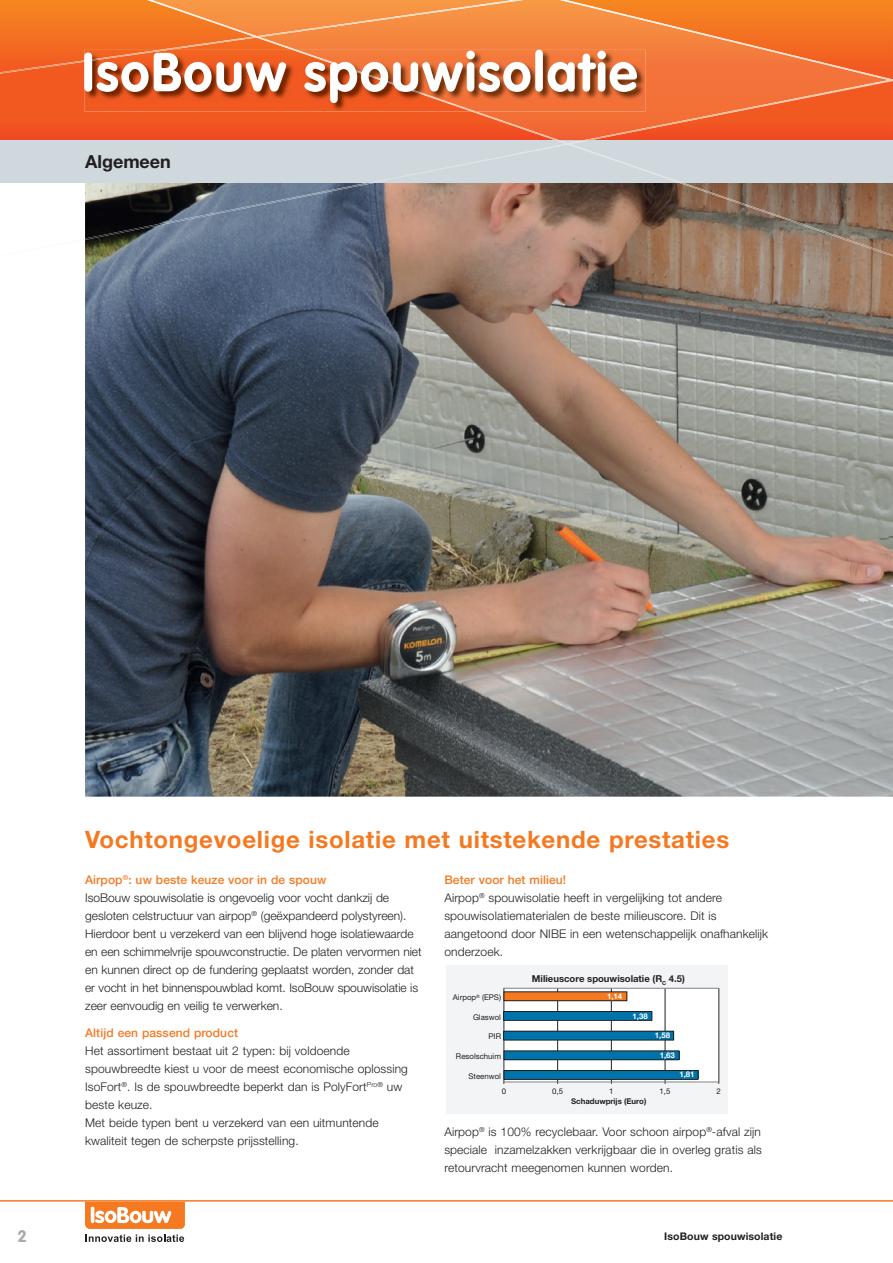
<style>
.page{position:relative;width:893px;height:1263px;background:#fff}
.page>*{position:absolute;margin:0;border:0;box-sizing:border-box;transform-origin:0 0}
.t1{font:700 54px "VAG Rounded";letter-spacing:.03em;color:#fff}
.t2{font:700 24px "Helvetica Neue LT Std";letter-spacing:.03em;color:#f47921}
.t3{font:700 18px "Helvetica Neue LT Std";color:#231f20}
.t4{font:700 16.5px "VAG Rounded";color:#a8a9ad}
.t5{font:300 12px/18px "Helvetica Neue LT Std";color:#231f20}
.t6{font:300 12px/18px "Helvetica Neue LT";letter-spacing:.01em;color:#231f20}
.t7{font:500 12px "Helvetica Neue LT Std";letter-spacing:.01em;color:#f47921}
.t8{font:700 10.5px "Helvetica Neue LT Std";letter-spacing:.01em;color:#231f20}
.t9{font:700 9.45px "Helvetica Neue LT";color:#231f20}
.t10{font:7.8px "Helvetica Neue LT";color:#231f20}
.t11{font:700 7.8px "Helvetica Neue LT";color:#fff}
.t12{font:700 7.8px "Helvetica Neue LT";color:#231f20}
.s1{font-weight:500;color:#f47921}
</style>
<div class="page">
<img style="left:85px;top:183px;width:808px;height:614px">
<svg style="left:85px;top:1201px;width:100px;height:41px"></svg>
<hr style="left:0;top:1200px;width:893px;height:1px;background:#f47921">
<svg style="left:0;top:0;width:893px;height:140px;background:#f26622"></svg>
<div style="left:0;top:140px;width:893px;height:43px;background:#cfd8dd"></div>
<img style="left:0;top:37px;width:147px;height:37px">
<img style="left:85px;top:183px;width:289px;height:57px">
<img style="left:367px;top:145px;width:314px;height:38px">
<img style="left:560px;top:0;width:330px;height:80px">
<img style="left:583px;top:80px;width:309px;height:60px">
<svg style="left:889px;top:79px;width:4px;height:3px"></svg>
<img style="left:679px;top:183px;width:214px;height:73px">
<img style="left:151px;top:0;width:409px;height:140px">
<svg style="left:254px;top:36px;width:6px;height:2px"></svg>
<svg style="left:555px;top:140px;width:28px;height:5px"></svg>
<img style="left:84px;top:50px;width:208px;height:61px">
<img style="left:84px;top:50px;width:85px;height:12px">
<img style="left:476px;top:50px;width:169px;height:61px">
<img style="left:292px;top:50px;width:4px;height:61px">
<img style="left:296px;top:50px;width:180px;height:61px">
<div style="left:446px;top:965px;width:281px;height:149px;background:#f2f4f6"></div>
<div style="left:504px;top:988px;width:215px;height:94px;background:#fff"></div>
<hr style="left:718px;top:988px;width:1px;height:96px;background:#231f20">
<hr style="left:665px;top:988px;width:1px;height:96px;background:#231f20">
<hr style="left:611px;top:988px;width:1px;height:96px;background:#231f20">
<hr style="left:504px;top:988px;width:1px;height:96px;background:#231f20">
<hr style="left:557px;top:988px;width:1px;height:96px;background:#231f20">
<div style="left:503px;top:988px;width:216px;height:94px;border:1px solid #808285"></div>
<div style="left:504px;top:1070px;width:194px;height:9px;background:#0074aa"></div>
<div style="left:504px;top:1070px;width:194px;height:10px;border:1px solid #231f20"></div>
<div style="left:504px;top:1051px;width:175px;height:9px;background:#0074aa"></div>
<div style="left:504px;top:1051px;width:175px;height:9px;border:1px solid #231f20"></div>
<div style="left:504px;top:1011px;width:148px;height:9px;background:#0074aa"></div>
<div style="left:503px;top:1011px;width:149px;height:9px;border:1px solid #231f20"></div>
<div style="left:504px;top:1031px;width:170px;height:9px;background:#0074aa"></div>
<div style="left:503px;top:1031px;width:171px;height:9px;border:1px solid #231f20"></div>
<div style="left:504px;top:992px;width:123px;height:9px;background:#f47921"></div>
<div style="left:504px;top:991px;width:123px;height:10px;border:1px solid #231f20"></div>
<h1 class="t1" style="left:82px;top:41px;width:557px">IsoBouw spouwisolatie</h1>
<h3 class="t3" style="left:85px;top:150px;width:87px">Algemeen</h3>
<h2 class="t2" style="left:85px;top:824px;width:646px">Vochtongevoelige isolatie met uitstekende prestaties</h2>
<p class="t5" style="left:85px;top:870px;width:338px"><span class="s1">Airpop</span><sup>®</sup><span class="s1">: uw beste keuze voor in de spouw<br></span>IsoBouw spouwisolatie is ongevoelig voor vocht dankzij de gesloten celstructuur van airpop<sup>®</sup> (geëxpandeerd polystyreen).<br>Hierdoor bent u verzekerd van een blijvend hoge isolatiewaarde en een schimmelvrije spouwconstructie. De platen vervormen niet en kunnen direct op de fundering geplaatst worden, zonder dat er vocht in het binnenspouwblad komt. IsoBouw spouw isolatie is zeer eenvoudig en veilig te verwerken.</p>
<p class="t7" style="left:85px;top:1025px;width:154px">Altijd een passend product</p>
<p class="t5" style="left:85px;top:1041px;width:324px">Het assortiment bestaat uit 2 typen: bij voldoende spouwbreedte kiest u voor de meest economische oplossing IsoFort<sup>®</sup>. Is de spouwbreedte beperkt dan is PolyFort<sup>Pro®</sup> uw beste keuze.<br>Met beide typen bent u verzekerd van een uitmuntende kwaliteit tegen de scherpste prijsstelling.</p>
<p class="t7" style="left:444px;top:872px;width:123px">Beter voor het milieu!</p>
<p class="t6" style="left:444px;top:888px;width:325px">Airpop<sup>®</sup> spouwisolatie heeft in vergelijking tot andere spouwisolatiematerialen de beste milieuscore. Dit is aangetoond door NIBE in een wetenschappelijk onafhankelijk onderzoek.</p>
<p class="t9" style="left:532px;top:973px;width:154px">Milieuscore spouwisolatie (R<sub>C</sub> 4.5)</p>
<p class="t11" style="left:607px;top:991px;width:17px">1,14</p>
<p class="t11" style="left:632px;top:1011px;width:17px">1,38</p>
<p class="t11" style="left:655px;top:1030px;width:17px">1,58</p>
<p class="t11" style="left:660px;top:1050px;width:17px">1,63</p>
<p class="t11" style="left:679px;top:1070px;width:17px">1,81</p>
<p class="t10" style="left:453px;top:993px;width:50px">Airpop<sup>®</sup> (EPS)</p>
<p class="t10" style="left:473px;top:1012px;width:30px">Glaswol</p>
<p class="t10" style="left:489px;top:1032px;width:14px">PIR</p>
<p class="t10" style="left:456px;top:1051px;width:47px">Resolschuim</p>
<p class="t10" style="left:468px;top:1071px;width:34px">Steenwol</p>
<p class="t10" style="left:502px;top:1087px;width:6px">0</p>
<p class="t10" style="left:552px;top:1087px;width:12px">0,5</p>
<p class="t10" style="left:609px;top:1087px;width:6px">1</p>
<p class="t10" style="left:660px;top:1087px;width:12px">1,5</p>
<p class="t10" style="left:717px;top:1087px;width:6px">2</p>
<p class="t12" style="left:571px;top:1097px;width:77px">Schaduwprijs (Euro)</p>
<p class="t6" style="left:444px;top:1122px;width:319px;text-align:justify">Airpop<sup>®</sup> is 100% recyclebaar. Voor schoon airpop<sup>®</sup>-afval zijn speciale inzamelzakken verkrijgbaar die in overleg gratis als retourvracht meegenomen kunnen worden.</p>
<h3 class="t4" style="left:18px;top:1227px;width:11px">2</h3>
<p class="t8" style="left:664px;top:1229px;width:120px">IsoBouw spouwisolatie</p>
</div>
